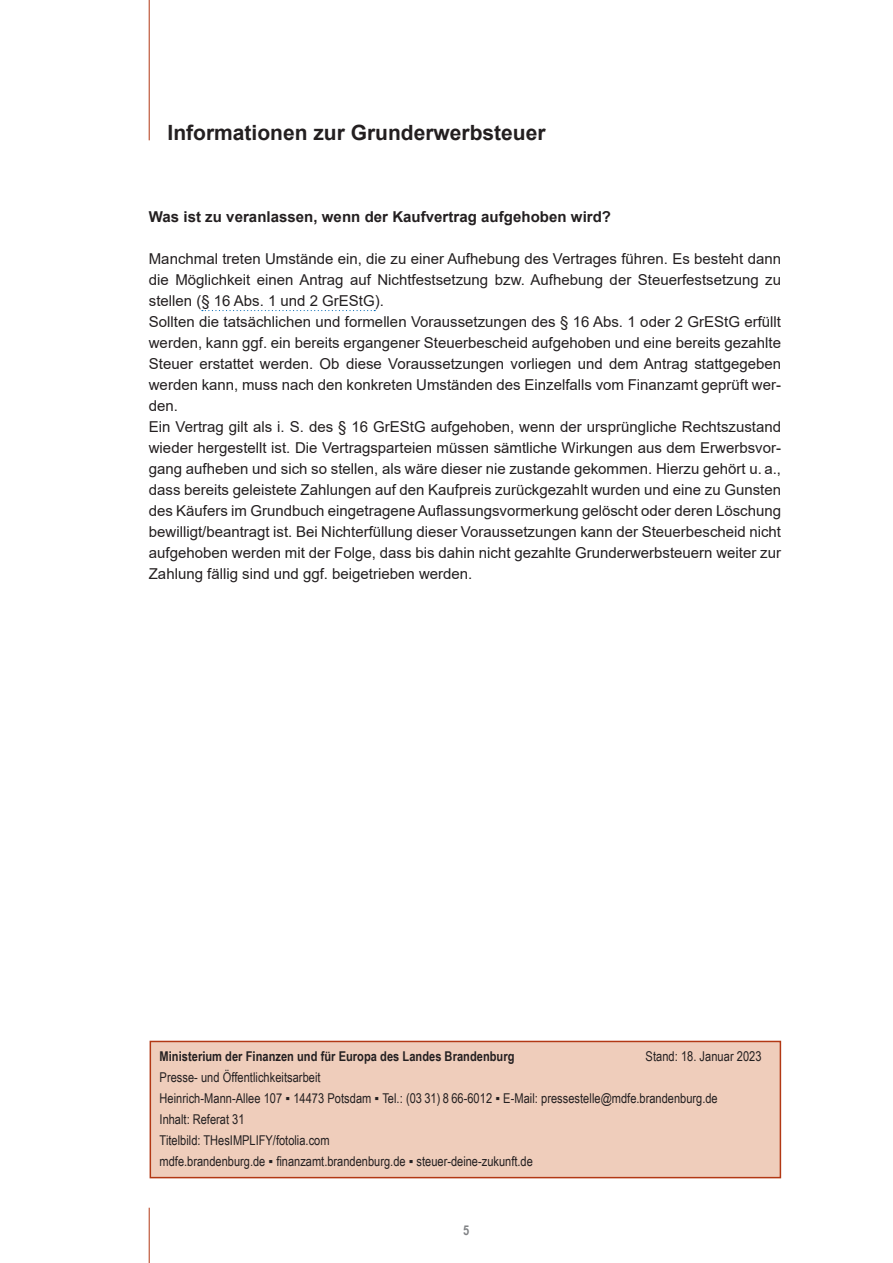
<style>
.page{position:relative;width:893px;height:1263px;background:#fff}
.page>*{position:absolute;margin:0;border:0;box-sizing:border-box;transform-origin:0 0}
.t1{font:700 21px "Arial";color:#231f20}
.t2{font:15px/21px "Arial";color:#231f20}
.t3{font:700 15px "Arial";letter-spacing:.005em;color:#231f20}
.t4{font:13.5px/21px "Arial Narrow";color:#231f20}
.t5{font:700 13.5px "Arial Narrow";letter-spacing:.005em;color:#231f20}
.t6{font:700 13.5px "Arial Narrow";color:#808285}
.s1{font-family:"Arial"}
</style>
<div class="page">
<hr style="left:149px;top:1208px;width:1px;height:55px;background:#b23814">
<hr style="left:149px;top:0;width:1px;height:140px;background:#b23814">
<svg style="left:202px;top:310px;width:173px;height:1px"></svg>
<div style="left:150px;top:1041px;width:630px;height:136px;background:#efcdbb"></div>
<div style="left:150px;top:1041px;width:631px;height:137px;border:2px solid #b23814"></div>
<h1 class="t1" style="left:168px;top:118px;width:380px">Informationen zur Grunderwerbsteuer</h1>
<p class="t3" style="left:149px;top:206px;width:464px">Was ist zu veranlassen, wenn der Kaufvertrag aufgehoben wird?</p>
<p class="t2" style="left:149px;top:248px;width:634px">Manchmal treten Umstände ein, die zu einer Aufhebung des Vertrages führen. Es besteht dann die Möglichkeit einen Antrag auf Nichtfestsetzung bzw. Aufhebung der Steuerfestsetzung zu stellen (§ 16 Abs. 1 und 2 GrEStG).<br>Sollten die tatsächlichen und formellen Voraussetzungen des § 16 Abs. 1 oder 2 GrEStG erfüllt werden, kann ggf. ein bereits ergangener Steuerbescheid aufgehoben und eine bereits gezahlte Steuer erstattet werden. Ob diese Voraussetzungen vorliegen und dem Antrag stattgegeben werden kann, muss nach den konkreten Umständen des Einzelfalls vom Finanzamt geprüft wer&shy;den.<br>Ein Vertrag gilt als i. S. des § 16 GrEStG aufgehoben, wenn der ursprüngliche Rechtszustand wieder hergestellt ist. Die Vertragsparteien müssen sämtliche Wirkungen aus dem Erwerbsvor&shy;gang aufheben und sich so stellen, als wäre dieser nie zustande gekommen. Hierzu gehört u. a., dass bereits geleistete Zahlungen auf den Kaufpreis zurückgezahlt wurden und eine zu Gunsten des Käufers im Grundbuch eingetragene Auflassungsvormerkung gelöscht oder deren Löschung bewilligt/beantragt ist. Bei Nichterfüllung dieser Voraussetzungen kann der Steuerbescheid nicht aufgehoben werden mit der Folge, dass bis dahin nicht gezahlte Grunderwerbsteuern weiter zur Zahlung fällig sind und ggf. beigetrieben werden.</p>
<p class="t5" style="left:160px;top:1045px;width:356px">Ministerium der Finanzen und für Europa des Landes Brandenburg</p>
<p class="t4" style="left:646px;top:1045px;width:117px">Stand: 18. Januar 2023</p>
<p class="t4" style="left:160px;top:1066px;width:560px">Presse- und Öffentlichkeitsarbeit<br>Heinrich-Mann-Allee 107 ▪ 14473 Potsdam <span class="s1">▪</span> Tel.: (03 31) 8 66-6012 ▪ E-Mail: pressestelle@mdfe.brandenburg.de Inhalt: Referat 31<br>Titelbild: THesIMPLIFY/fotolia.com<br>mdfe.brandenburg.de ▪ finanzamt.brandenburg.de ▪ steuer-deine-zukunft.de</p>
<p class="t6" style="left:463px;top:1220px;width:8px">5</p>
</div>
